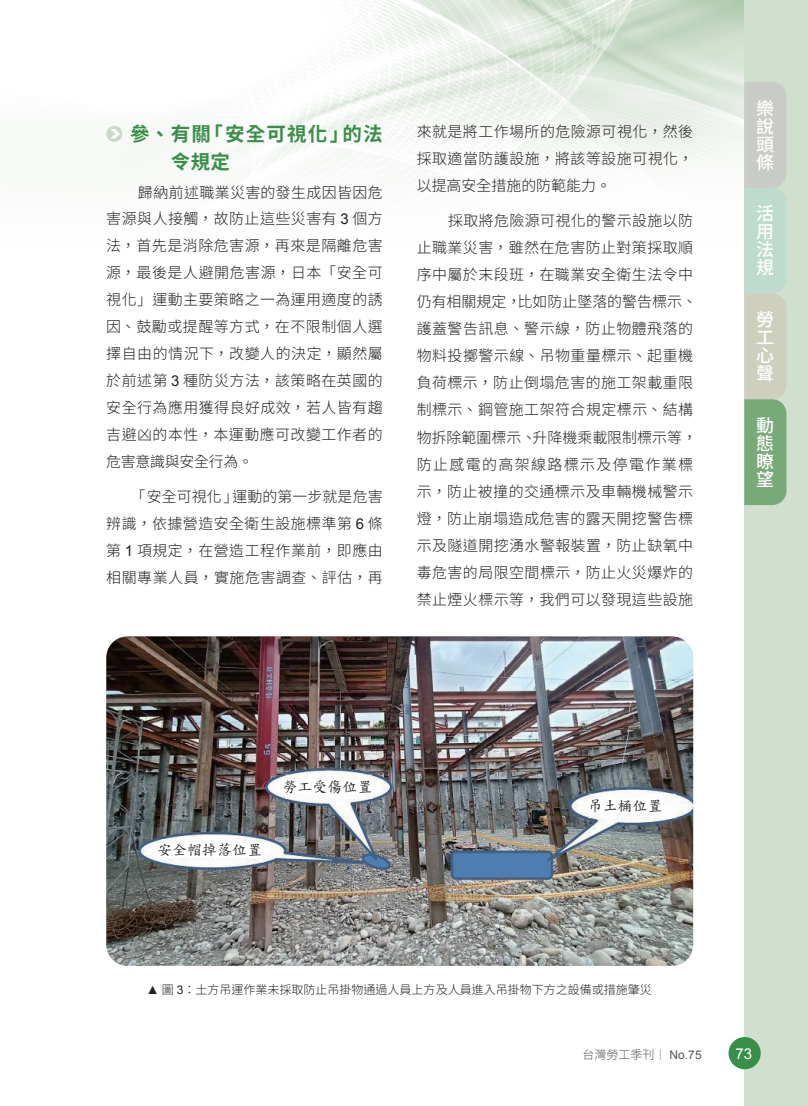
<style>
.page{position:relative;width:808px;height:1106px;background:#fff}
.page>*{position:absolute;margin:0;border:0;box-sizing:border-box;transform-origin:0 0}
.壹{font:700 19.5px/28.3px "Noto Sans CJ Ktc";letter-spacing:.06em;color:#398e49}
.t1{font:500 18px/18px "Noto Sans CJ Ktc";color:#fff;text-align:justify}
.N內文{font:300 15px/27px "Noto Sans CJ Ktc";letter-spacing:.03em;color:#231f20;text-align:justify}
._1_內文{font:15px "DF Kai Shu SB Estd BF";color:#231f20}
.t2{font:15px "Arial";color:#fff}
.N圖說{font:300 12px "Noto Sans CJ Ktc";color:#231f20}
.t3{font:300 12px "Noto Sans CJ Ktc";color:#57585a}
.s1{font-family:"Arial";font-weight:400}
.s2{font-family:"Adobe Ming Std"}
</style>
<div class="page">
<img style="left:110px;top:0;width:634px;height:169px">
<div style="left:744px;top:0;width:64px;height:1106px;background:#d1dfce"></div>
<div style="left:728px;top:1037px;width:33px;height:32px;background:#398e49;border-radius:50%"></div>
<svg style="left:744px;top:82px;width:42px;height:423px"></svg>
<div style="left:106px;top:126px;width:16px;height:16px;background:#c8d9c6;border-radius:50%"></div>
<svg style="left:110px;top:129px;width:10px;height:10px"></svg>
<img style="left:106px;top:636px;width:587px;height:329px">
<div style="left:157px;top:842px;width:105px;height:15px;background:#fff"></div>
<div style="left:283px;top:779px;width:89px;height:15px;background:#fff"></div>
<div style="left:588px;top:798px;width:74px;height:15px;background:#fff"></div>
<p class="壹" style="left:171px;top:120px;width:213px;text-indent:-41px">參、有關「安全可視化」的法令規定</p>
<p class="N內文" style="left:106px;top:179px;width:278px;text-indent:32px">歸納前述職業災害的發生成因皆因危害源與人接觸，故防止這些災害有 <span class="s1">3</span> 個方法，首先是消除危害源，再來是隔離危害源，最後是人避開危害源，日本「安全可視化」運動主要策略之一為運用適度的誘因、鼓勵或提醒等方式，在不限制個人選擇自由的情況下，改變人的決定，顯然屬於前述第 <span class="s1">3</span> 種防災方法，該策略在英國的安全行為應用獲得良好成效，若人皆有趨吉避凶的本性，本運動應可改變工作者的危害意識與安全行為。</p>
<p class="N內文" style="left:106px;top:483px;width:278px;text-indent:24px">「安全可視化」運動的第一步就是危害辨識，依據營造安全衛生設施標準第 <span class="s1">6</span> 條第 <span class="s1">1</span> 項規定，在營造工程作業前，即應由相關專業人員，實施危害調查、評估，再</p>
<p class="N內文" style="left:417px;top:118px;width:278px">來就是將工作場所的危險源可視化，然後採取適當防護設施，將該等設施可視化，以提高安全措施的防範能力。</p>
<p class="N內文" style="left:417px;top:207px;width:282px;text-align:left;text-indent:32px">採取將危險源可視化的警示設施以防止職業災害，雖然在危害防止對策採取順序中屬於末段班，在職業安全衛生法令中仍有相關規定，比如防止墜落的警告標示、護蓋警告訊息、警示線，防止物體飛落的物料投擲警示線、吊物重量標示、起重機負荷標示，防止倒塌危害的施工架載重限制標示、鋼管施工架符合規定標示、結構物拆除範圍標示、升降機乘載限制標示等，防止感電的高架線路標示及停電作業標示，防止被撞的交通標示及車輛機械警示燈，防止崩塌造成危害的露天開挖警告標示及隧道開挖湧水警報裝置，防止缺氧中毒危害的局限空間標示，防止火災爆炸的禁止煙火標示等，我們可以發現這些設施</p>
<p class="t1" style="left:756px;top:99px;width:19px">樂說頭條</p>
<p class="t1" style="left:756px;top:205px;width:19px">活用法規</p>
<p class="t1" style="left:756px;top:311px;width:19px">勞工心聲</p>
<p class="t1" style="left:756px;top:417px;width:19px">動態瞭望</p>
<p class="_1_內文" style="left:157px;top:842px;width:106px">安全帽掉落位置</p>
<p class="_1_內文" style="left:283px;top:779px;width:91px">勞工受傷位置</p>
<p class="_1_內文" style="left:588px;top:797px;width:76px">吊土桶位置</p>
<p class="N圖說" style="left:147px;top:983px;width:506px"><span class="s1">▲</span> 圖 <span class="s1">3</span>：土方吊運作業未採取防止吊掛物通過人員上方及人員進入吊掛物下方之設備或措施肇災</p>
<p class="t3" style="left:583px;top:1047px;width:121px">台灣勞工季刊<span class="s2">｜</span> <span class="s1">No.75</span></p>
<p class="t2" style="left:735px;top:1043px;width:18px">73</p>
</div>
